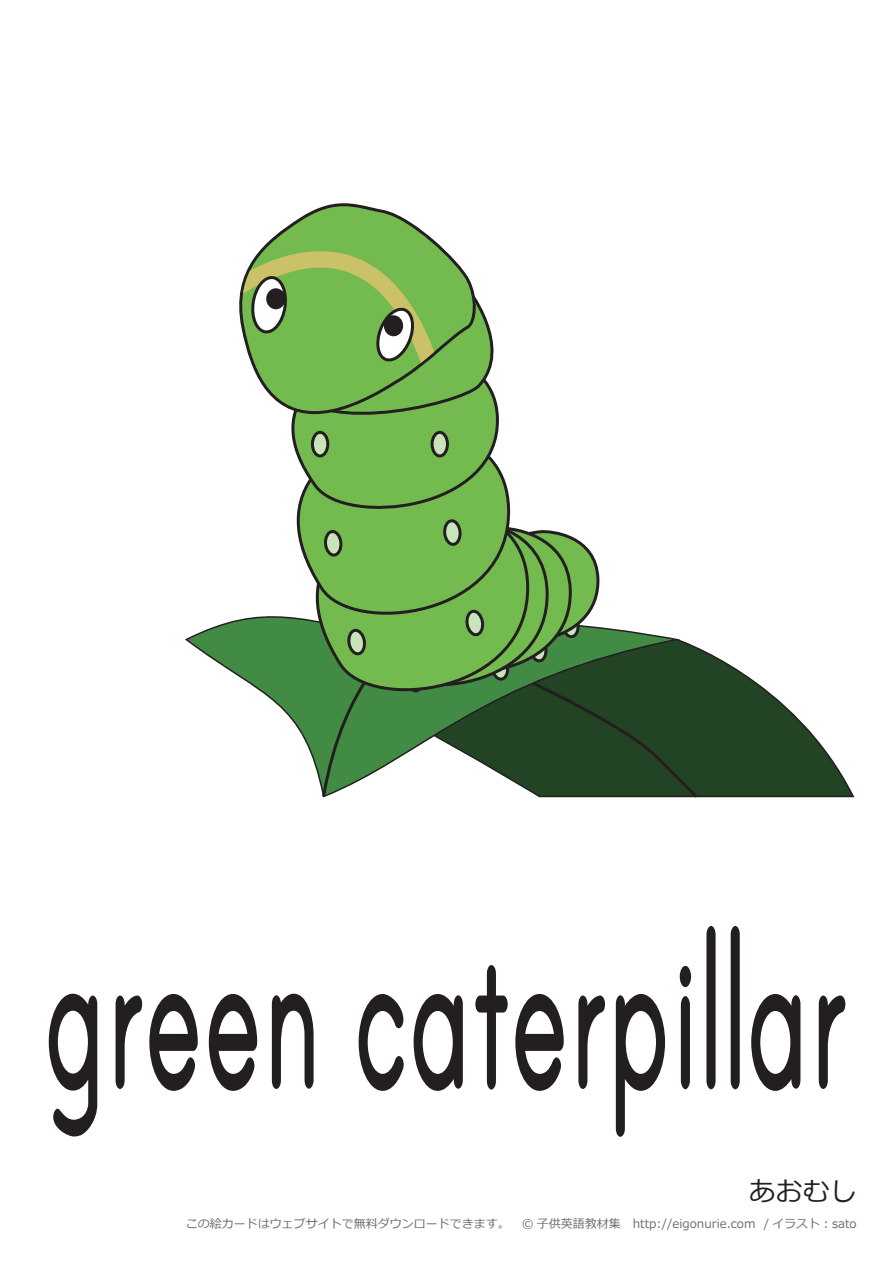
<style>
.page{position:relative;width:893px;height:1263px;background:#fff}
.page>*{position:absolute;margin:0;border:0;box-sizing:border-box;transform-origin:0 0}
.t1{font:270px "Print Bold OT";color:#231f20;scale:.53 1}
.t2{font:27px "Meiryo";color:#231f20}
.t3{font:12px "Meiryo";color:#6c6d70}
</style>
<div class="page">
<svg style="left:700px;top:648px;width:155px;height:150px;fill:#224324"></svg>
<svg style="left:185px;top:618px;width:58px;height:61px"></svg>
<svg style="left:239px;top:203px;width:202px;height:132px;fill:#73bb4f"></svg>
<svg style="left:243px;top:246px;width:457px;height:552px"></svg>
<div style="left:266px;top:288px;width:19px;height:21px;background:#231f20;border-radius:50%"></div>
<div style="left:384px;top:315px;width:19px;height:21px;background:#231f20;border-radius:50%"></div>
<h1 class="t1" style="left:42px;top:885px;width:1518px">green caterpillar</h1>
<h2 class="t2" style="left:749px;top:1172px;width:109px">あおむし</h2>
<p class="t3" style="left:186px;top:1215px;width:672px">この絵カードはウェブサイトで無料ダウンロードできます。　© 子供英語教材集　http://eigonurie.com / イラスト：sato</p>
</div>
